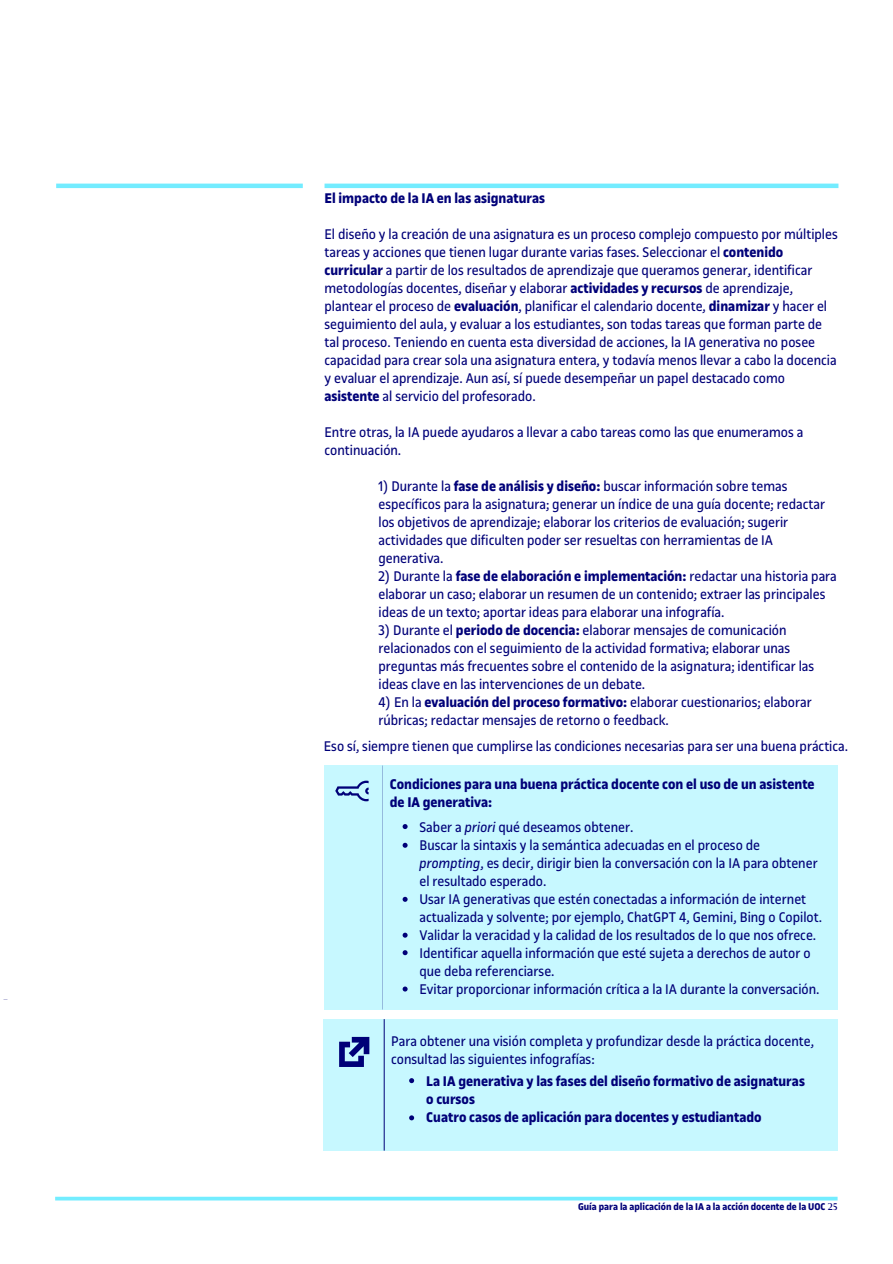
<style>
.page{position:relative;width:893px;height:1264px;background:#fff}
.page>*{position:absolute;margin:0;border:0;box-sizing:border-box;transform-origin:0 0}
.t1{font:15px/18px "UOC Sans";color:#000078}
.t2{font:700 15px/18px "UOC Sans";color:#000078}
.t3{font:700 10.5px "UOC Sans";color:#000078}
.s1{font-weight:700}
.s2{font-style:italic}
.s3{font-family:"UOC Serif";font-weight:400}
</style>
<div class="page">
<div style="left:56px;top:183px;width:247px;height:5px;background:#73ecff"></div>
<div style="left:325px;top:183px;width:513px;height:5px;background:#73ecff"></div>
<div style="left:324px;top:765px;width:514px;height:244px;background:#c7f8ff"></div>
<svg style="left:403px;top:932px;width:5px;height:5px"></svg>
<svg style="left:403px;top:824px;width:5px;height:4px"></svg>
<svg style="left:403px;top:950px;width:5px;height:4px"></svg>
<svg style="left:403px;top:896px;width:5px;height:5px"></svg>
<svg style="left:403px;top:842px;width:5px;height:5px"></svg>
<svg style="left:403px;top:986px;width:5px;height:5px"></svg>
<div style="left:324px;top:1018px;width:514px;height:132px;background:#c7f8ff"></div>
<svg style="left:409px;top:1078px;width:5px;height:4px"></svg>
<svg style="left:339px;top:1036px;width:30px;height:30px"></svg>
<svg style="left:409px;top:1115px;width:5px;height:5px"></svg>
<svg style="left:55px;top:1196px;width:783px;height:4px;background:#8df0ff"></svg>
<svg style="left:335px;top:780px;width:34px;height:21px"></svg>
<p class="t2" style="left:325px;top:189px;width:222px">El impacto de la IA en las asignaturas</p>
<p class="t1" style="left:325px;top:225px;width:515px">El diseño y la creación de una asignatura es un proceso complejo compuesto por múltiples tareas y acciones que tienen lugar durante varias fases. Seleccionar el <span class="s1">contenido curricular</span> a partir de los resultados de aprendizaje que queramos generar, identificar metodologías docentes, diseñar y elaborar <span class="s1">actividades y recursos</span> de aprendizaje, plantear el proceso de <span class="s1">evaluación</span>, planificar el calendario docente, <span class="s1">dinamizar</span> y hacer el seguimiento del aula, y evaluar a los estudiantes, son todas tareas que forman parte de tal proceso. Teniendo en cuenta esta diversidad de acciones, la IA generativa no posee capacidad para crear sola una asignatura entera, y todavía menos llevar a cabo la docencia y evaluar el aprendizaje. Aun así, sí puede desempeñar un papel destacado como <span class="s1">asistente</span> al servicio del profesorado.</p>
<p class="t1" style="left:325px;top:423px;width:480px">Entre otras, la IA puede ayudaros a llevar a cabo tareas como las que enumeramos a continuación.</p>
<p class="t1" style="left:379px;top:477px;width:448px">1) Durante la <span class="s1">fase de análisis y diseño:</span> buscar información sobre temas específicos para la asignatura; generar un índice de una guía docente; redactar los objetivos de aprendizaje; elaborar los criterios de evaluación; sugerir actividades que dificulten poder ser resueltas con herramientas de IA generativa.</p>
<p class="t1" style="left:379px;top:567px;width:460px">2) Durante la <span class="s1">fase de elaboración e implementación:</span> redactar una historia para elaborar un caso; elaborar un resumen de un contenido; extraer las principales ideas de un texto; aportar ideas para elaborar una infografía.</p>
<p class="t1" style="left:379px;top:621px;width:437px">3) Durante el <span class="s1">periodo de docencia:</span> elaborar mensajes de comunicación relacionados con el seguimiento de la actividad formativa; elaborar unas preguntas más frecuentes sobre el contenido de la asignatura; identificar las ideas clave en las intervenciones de un debate.</p>
<p class="t1" style="left:379px;top:693px;width:435px">4) En la <span class="s1">evaluación del proceso formativo:</span> elaborar cuestionarios; elaborar rúbricas; redactar mensajes de retorno o feedback.</p>
<p class="t1" style="left:324px;top:737px;width:526px">Eso sí, siempre tienen que cumplirse las condiciones necesarias para ser una buena práctica.</p>
<p class="t2" style="left:390px;top:775px;width:426px">Condiciones para una buena práctica docente con el uso de un asistente de IA generativa:</p>
<p class="t1" style="left:419px;top:817px;width:404px">Saber a <span class="s2">priori</span> qué deseamos obtener.<br>Buscar la sintaxis y la semántica adecuadas en el proceso de <span class="s2">prompting</span>, es decir, dirigir bien la conversación con la IA para obtener el resultado esperado.<br>Usar IA generativas que estén conectadas a información de internet actualizada y solvente; por ejemplo, ChatGPT 4, Gemini, Bing o Copilot.<br>Validar la veracidad y la calidad de los resultados de lo que nos ofrece.<br>Identificar aquella información que esté sujeta a derechos de autor o que deba referenciarse.<br>Evitar proporcionar información crítica a la IA durante la conversación.</p>
<p class="t1" style="left:391px;top:1031px;width:424px">Para obtener una visión completa y profundizar desde la práctica docente, consultad las siguientes infografías:</p>
<p class="t2" style="left:426px;top:1072px;width:380px">La IA generativa y las fases del diseño formativo de asignaturas o cursos<br>Cuatro casos de aplicación para docentes y estudiantado</p>
<p class="t3" style="left:578px;top:1200px;width:261px">Guía para la aplicación de la IA a la acción docente de la UOC <span class="s3">25</span></p>
</div>
